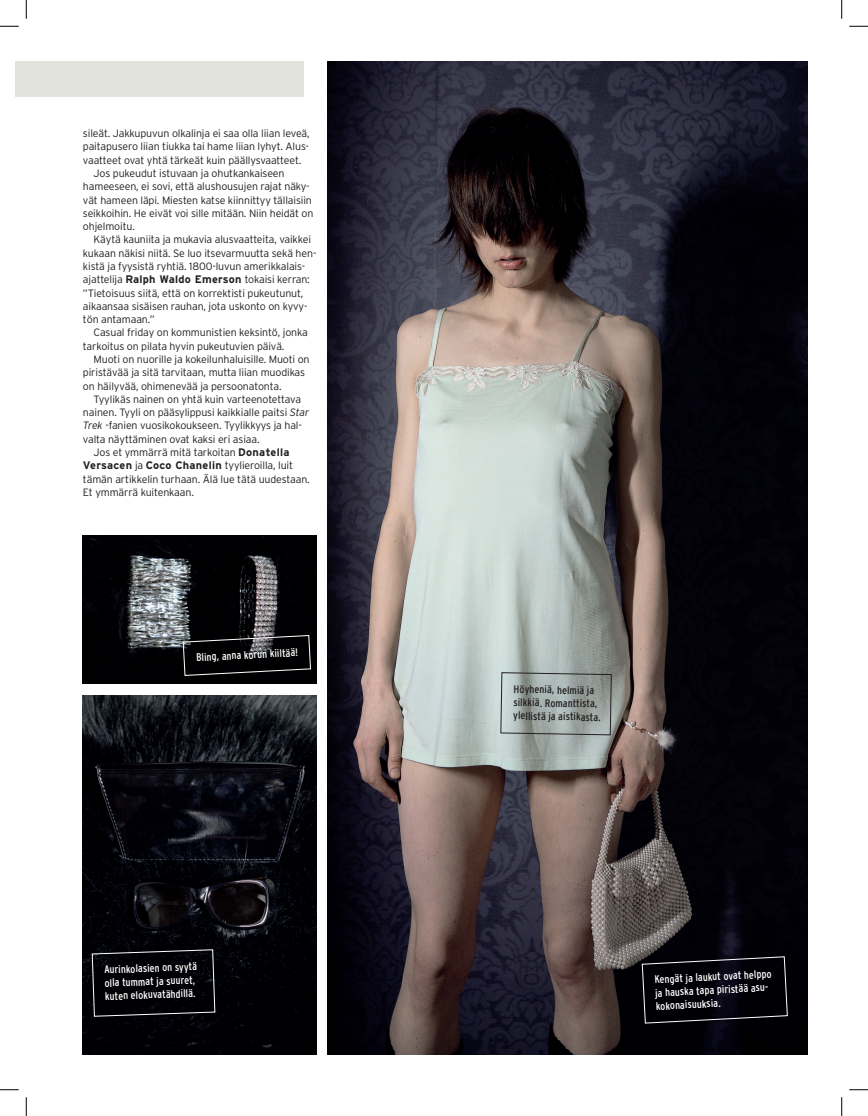
<style>
.page{position:relative;width:868px;height:1116px;background:#fff}
.page>*{position:absolute;margin:0;border:0;box-sizing:border-box;transform-origin:0 0}
.t1{font:condensed 11px/13.2px "Interstate";color:#fff}
.t2{font:condensed 11px/13.2px "Interstate";color:#231f20}
.t3{font:700 11px "Interstate";letter-spacing:.025em;color:#231f20}
.t4{font:300 10.62px/13.2px "Interstate";letter-spacing:-.015em;color:#231f20}
.s1{font-weight:700;font-size:11px}
.s2{font-style:italic}
.s3{font-weight:300;font-size:10.62px}
</style>
<div class="page">
<div style="left:16px;top:62px;width:288px;height:35px;background:#e2e4db"></div>
<img style="left:327px;top:62px;width:480px;height:992px">
<img style="left:83px;top:536px;width:234px;height:148px">
<img style="left:83px;top:695px;width:234px;height:359px">
<svg style="left:641px;top:956px;width:147px;height:67px;background:#0c0b11"></svg>
<svg style="left:500px;top:672px;width:112px;height:63px;background:#9ca6a3"></svg>
<svg style="left:91px;top:949px;width:124px;height:68px;background:#0b0c10"></svg>
<svg style="left:182px;top:634px;width:129px;height:42px;background:#18181a"></svg>
<svg style="left:0;top:25px;width:19px;height:2px"></svg>
<svg style="left:849px;top:25px;width:18px;height:2px"></svg>
<svg style="left:0;top:1089px;width:19px;height:1px"></svg>
<svg style="left:849px;top:1089px;width:18px;height:1px"></svg>
<svg style="left:25px;top:0;width:2px;height:19px"></svg>
<svg style="left:25px;top:1097px;width:2px;height:18px"></svg>
<svg style="left:841px;top:0;width:1px;height:19px"></svg>
<svg style="left:841px;top:1097px;width:1px;height:18px"></svg>
<p class="t4" style="left:83px;top:127px;width:228px">sileät. Jakkupuvun olkalinja ei saa olla liian leveä,</p>
<p class="t4" style="left:83px;top:140px;width:227px">paitapusero liian tiukka tai hame liian lyhyt. Alus-</p>
<p class="t4" style="left:83px;top:153px;width:220px">vaatteet ovat yhtä tärkeät kuin päällysvaatteet.</p>
<p class="t4" style="left:94px;top:166px;width:192px">Jos pukeudut istuvaan ja ohutkankaiseen</p>
<p class="t4" style="left:83px;top:180px;width:228px">hameeseen, ei sovi, että alushousujen rajat näky-</p>
<p class="t4" style="left:83px;top:193px;width:230px">vät hameen läpi. Miesten katse kiinnittyy tällaisiin</p>
<p class="t4" style="left:83px;top:206px;width:232px">seikkoihin. He eivät voi sille mitään. Niin heidät on</p>
<p class="t4" style="left:83px;top:220px;width:53px">ohjelmoitu.</p>
<p class="t4" style="left:94px;top:233px;width:219px">Käytä kauniita ja mukavia alusvaatteita, vaikkei</p>
<p class="t4" style="left:83px;top:246px;width:235px">kukaan näkisi niitä. Se luo itsevarmuutta sekä hen-</p>
<p class="t4" style="left:83px;top:259px;width:224px">kistä ja fyysistä ryhtiä. 1800-luvun amerikkalais-</p>
<p class="t4" style="left:83px;top:273px;width:228px">ajattelija <span class="s1">Ralph Waldo Emerson</span> tokaisi kerran:</p>
<p class="t4" style="left:83px;top:286px;width:222px">”Tietoisuus siitä, että on korrektisti pukeutunut,</p>
<p class="t4" style="left:83px;top:299px;width:226px">aikaansaa sisäisen rauhan, jota uskonto on kyvy-</p>
<p class="t4" style="left:83px;top:313px;width:73px">tön antamaan.”</p>
<p class="t4" style="left:94px;top:326px;width:216px">Casual friday on kommunistien keksintö, jonka</p>
<p class="t4" style="left:83px;top:339px;width:203px">tarkoitus on pilata hyvin pukeutuvien päivä.</p>
<p class="t4" style="left:94px;top:352px;width:217px">Muoti on nuorille ja kokeilunhaluisille. Muoti on</p>
<p class="t4" style="left:83px;top:366px;width:224px">piristävää ja sitä tarvitaan, mutta liian muodikas</p>
<p class="t4" style="left:83px;top:379px;width:200px">on häilyvää, ohimenevää ja persoonatonta.</p>
<p class="t4" style="left:94px;top:392px;width:209px">Tyylikäs nainen on yhtä kuin varteenotettava</p>
<p class="t4" style="left:83px;top:406px;width:228px">nainen. Tyyli on pääsylippusi kaikkialle paitsi <span class="s2">Star</span></p>
<p class="t4" style="left:83px;top:419px;width:220px"><span class="s2">Trek</span> -fanien vuosikokoukseen. Tyylikkyys ja hal-</p>
<p class="t4" style="left:83px;top:432px;width:178px">valta näyttäminen ovat kaksi eri asiaa.</p>
<p class="t4" style="left:94px;top:445px;width:197px">Jos et ymmärrä mitä tarkoitan <span class="s1">Donatella</span></p>
<p class="t3" style="left:83px;top:459px;width:211px">Versacen <span class="s3">ja</span> Coco Chanelin <span class="s3">tyylieroilla, luit</span></p>
<p class="t4" style="left:83px;top:472px;width:228px">tämän artikkelin turhaan. Älä lue tätä uudestaan.<br>Et ymmärrä kuitenkaan.</p>
<p class="t1" style="left:196px;top:650px;width:104px;rotate:-3deg">Bling, anna korun kiiltää!</p>
<p class="t1" style="left:104px;top:962px;width:94px;rotate:-2deg">Aurinkolasien on syytä olla tummat ja suuret, kuten elokuvatähdillä.</p>
<p class="t2" style="left:514px;top:682px;width:89px;rotate:1deg">Höyheniä, helmiä ja silkkiä. Romanttista, ylellistä ja aistikasta.</p>
<p class="t1" style="left:654px;top:972px;width:122px;rotate:-3deg">Kengät ja laukut ovat helppo ja hauska tapa piristää asu&shy;kokonaisuuksia.</p>
</div>
